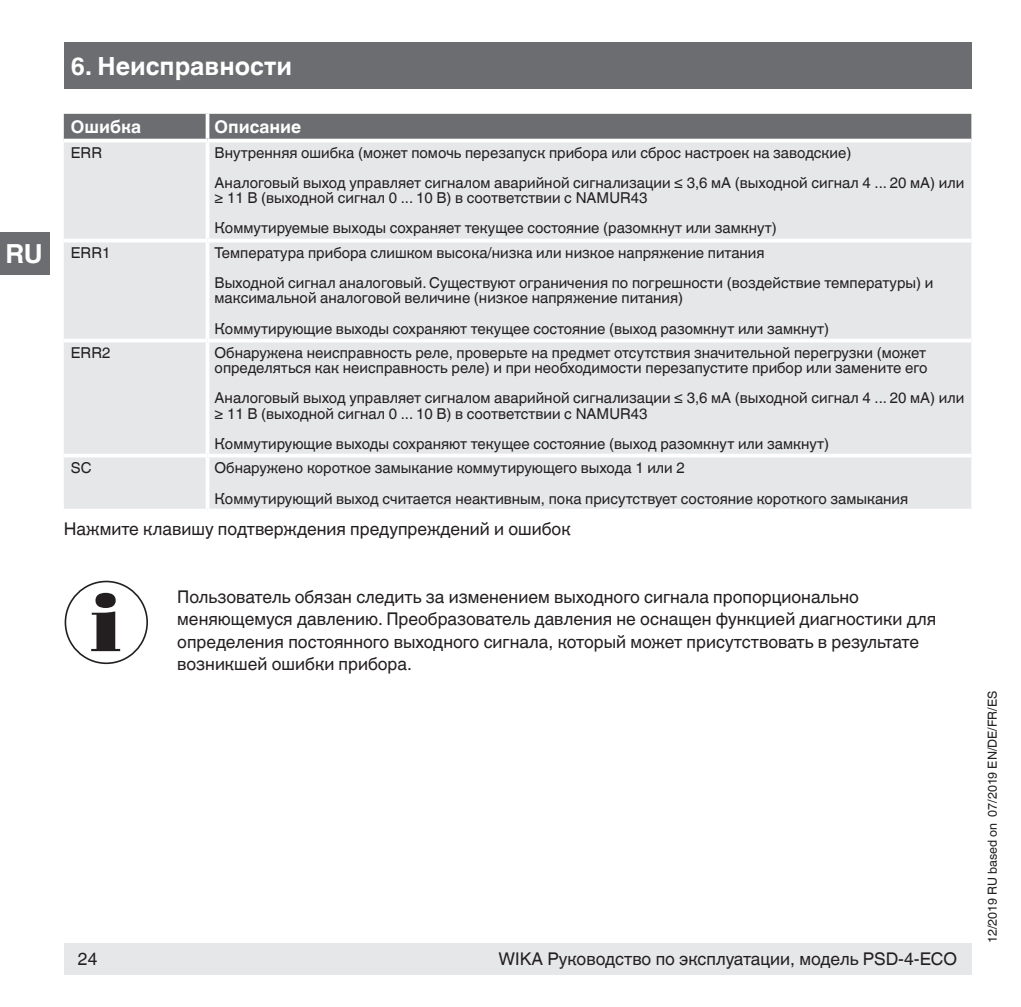
<style>
.page{position:relative;width:1021px;height:1007px;background:#fff}
.page>*{position:absolute;margin:0;border:0;box-sizing:border-box;transform-origin:0 0}
.t1{font:700 26.25px "Helvetica World";color:#fff}
.t2{font:700 25px "Helvetica World";color:#fff}
.t3{font:17.5px/22.5px "Helvetica World";color:#231f20}
.t4{font:700 17.5px "Helvetica World";color:#fff}
.t5{font:15px/30px "Helvetica World";color:#231f20}
.t6{font:12.5px "Helvetica World";color:#231f20}
</style>
<div class="page">
<div style="left:64px;top:943px;width:907px;height:31px;background:#e6e7e9"></div>
<div style="left:64px;top:43px;width:907px;height:46px;background:#6c6d70"></div>
<div style="left:0;top:232px;width:50px;height:43px;background:#6c6d70"></div>
<div style="left:64px;top:114px;width:907px;height:25px;background:#6c6d70"></div>
<div style="left:64px;top:142px;width:907px;height:366px;background:#e6e7e9"></div>
<hr style="left:206px;top:114px;width:3px;height:25px;background:#fff">
<hr style="left:206px;top:142px;width:3px;height:97px;background:#fff">
<hr style="left:64px;top:239px;width:143px;height:3px;background:#fff">
<hr style="left:207px;top:239px;width:764px;height:3px;background:#fff">
<hr style="left:206px;top:242px;width:3px;height:96px;background:#fff">
<svg style="left:64px;top:338px;width:143px;height:4px"></svg>
<svg style="left:207px;top:338px;width:764px;height:4px"></svg>
<hr style="left:206px;top:342px;width:3px;height:111px;background:#fff">
<svg style="left:64px;top:453px;width:143px;height:4px"></svg>
<svg style="left:207px;top:453px;width:764px;height:4px"></svg>
<hr style="left:206px;top:457px;width:3px;height:51px;background:#fff">
<svg style="left:64px;top:508px;width:142px;height:1px"></svg>
<svg style="left:209px;top:508px;width:762px;height:1px"></svg>
<svg style="left:91px;top:592px;width:29px;height:59px"></svg>
<div style="left:65px;top:580px;width:83px;height:84px;border:2px solid #231f20;border-radius:50%"></div>
<h1 class="t1" style="left:6px;top:239px;width:39px">RU</h1>
<h2 class="t2" style="left:71px;top:51px;width:223px">6. Неисправности</h2>
<p class="t4" style="left:71px;top:117px;width:72px">Ошибка</p>
<p class="t4" style="left:215px;top:117px;width:88px">Описание</p>
<p class="t5" style="left:71px;top:138px;width:33px">ERR</p>
<p class="t5" style="left:215px;top:138px;width:751px">Внутренняя ошибка (может помочь перезапуск прибора или сброс настроек на заводские)<br>Аналоговый выход управляет сигналом аварийной сигнализации ≤ 3,6 мА (выходной сигнал 4 ... 20 мА) или</p>
<p class="t5" style="left:215px;top:183px;width:564px">≥ 11 В (выходной сигнал 0 ... 10 В) в соответствии с NAMUR43<br>Коммутируемые выходы сохраняет текущее состояние (разомкнут или замкнут)</p>
<p class="t5" style="left:71px;top:238px;width:41px">ERR1</p>
<p class="t5" style="left:215px;top:238px;width:720px">Температура прибора слишком высока/низка или низкое напряжение питания<br>Выходной сигнал аналоговый. Существуют ограничения по погрешности (воздействие температуры) и</p>
<p class="t5" style="left:215px;top:283px;width:616px">максимальной аналоговой величине (низкое напряжение питания)<br>Коммутирующие выходы сохраняют текущее состояние (выход разомкнут или замкнут)</p>
<p class="t5" style="left:71px;top:338px;width:41px">ERR2</p>
<p class="t5" style="left:215px;top:346px;width:714px;line-height:15px">Обнаружена неисправность реле, проверьте на предмет отсутствия значительной перегрузки (может определяться как неисправность реле) и при необходимости перезапустите прибор или замените его</p>
<p class="t5" style="left:215px;top:391px;width:751px;line-height:15px">Аналоговый выход управляет сигналом аварийной сигнализации ≤ 3,6 мА (выходной сигнал 4 ... 20 мА) или ≥ 11 В (выходной сигнал 0 ... 10 В) в соответствии с NAMUR43</p>
<p class="t5" style="left:215px;top:428px;width:616px">Коммутирующие выходы сохраняют текущее состояние (выход разомкнут или замкнут)</p>
<p class="t5" style="left:71px;top:453px;width:22px">SC</p>
<p class="t5" style="left:215px;top:453px;width:695px">Обнаружено короткое замыкание коммутирующего выхода 1 или 2<br>Коммутирующий выход считается неактивным, пока присутствует состояние короткого замыкания</p>
<p class="t3" style="left:64px;top:517px;width:508px">Нажмите клавишу подтверждения предупреждений и ошибок</p>
<p class="t3" style="left:177px;top:585px;width:760px">Пользователь обязан следить за изменением выходного сигнала пропорционально меняющемуся давлению. Преобразователь давления не оснащен функцией диагностики для определения постоянного выходного сигнала, который может присутствовать в результате возникшей ошибки прибора.</p>
<p class="t3" style="left:78px;top:947px;width:21px">24</p>
<p class="t3" style="left:498px;top:947px;width:460px">WIKA Руководство по эксплуатации, модель PSD-4-ECO</p>
<p class="t6" style="left:985px;top:943px;width:254px;rotate:-90deg">12/2019 RU based on 07/2019 EN/DE/FR/ES</p>
</div>
